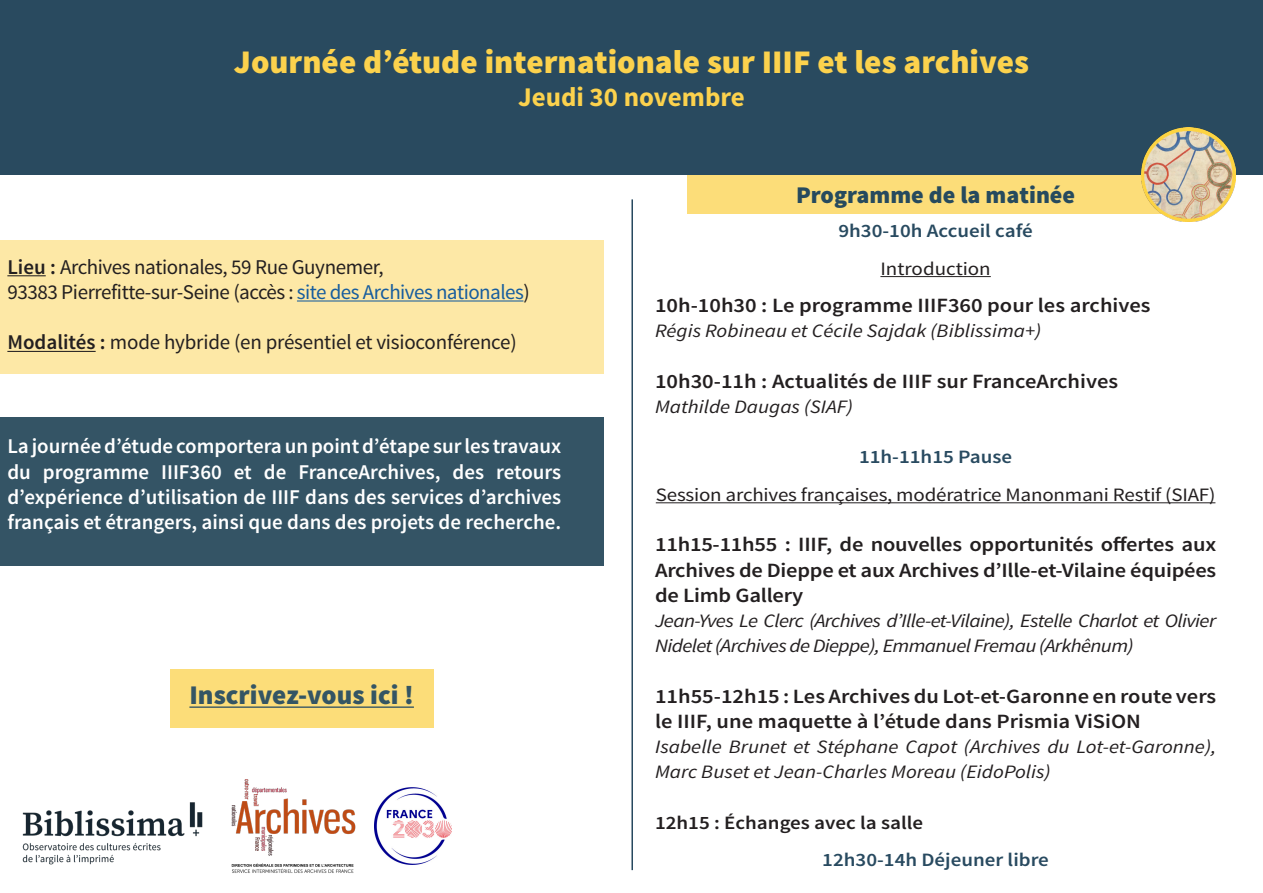
<style>
.page{position:relative;width:1263px;height:893px;background:#fff}
.page>*{position:absolute;margin:0;border:0;box-sizing:border-box;transform-origin:0 0}
.t1{font:900 33px "Source Sans Pro";color:#fcd24d}
.t2{font:900 27px "Source Sans Pro";color:#345564}
.t3{font:700 27px "Source Sans Pro";color:#fcd24d}
.t4{font:900 24px "Source Sans Pro";color:#264a5e}
.t5{font:600 21px/25.2px "Source Sans Pro";color:#fff;text-align:justify}
.t6{font:21px "Source Sans Pro";letter-spacing:-.02em;color:#231f20}
.t7{font:600 20.25px/25.2px "Source Sans Pro";color:#231f20;text-align:justify;scale:1.11 1}
.t8{font:italic 18.9px/25.2px "Source Sans Pro";color:#231f20;scale:1.11 1}
.t9{font:italic 18.9px/25.2px "Source Sans Pro";letter-spacing:-.03em;color:#231f20;scale:1.11 1}
.t10{font:18.9px "Source Sans Pro";letter-spacing:-.01em;color:#231f20;scale:1.11 1}
.t11{font:600 18.9px "Source Sans Pro";color:#284a60;scale:1.11 1}
.t12{font:600 18.9px "Source Sans Pro";color:#231f20;scale:1.11 1}
.s1{font-weight:600}
.s2{color:#175d9e}
</style>
<div class="page">
<div style="left:687px;top:155px;width:497px;height:59px;background:#fcdd79"></div>
<div style="left:0;top:418px;width:604px;height:148px;background:#345465"></div>
<div style="left:170px;top:669px;width:263px;height:59px;background:#fcdd79"></div>
<div style="left:0;top:0;width:1263px;height:175px;background:#294a5f"></div>
<hr style="left:189px;top:706px;width:225px;height:2px;background:#345564">
<hr style="left:880px;top:276px;width:111px;height:1px;background:#231f20">
<hr style="left:656px;top:502px;width:559px;height:1px;background:#231f20">
<hr style="left:631px;top:199px;width:2px;height:671px;background:#27495f">
<div style="left:0;top:241px;width:604px;height:133px;background:#fde8a6"></div>
<hr style="left:7px;top:275px;width:39px;height:1px;background:#231f20">
<hr style="left:297px;top:300px;width:226px;height:1px;background:#175d9e">
<hr style="left:7px;top:351px;width:89px;height:1px;background:#231f20">
<img style="left:1142px;top:128px;width:93px;height:93px">
<img style="left:22px;top:802px;width:181px;height:63px">
<img style="left:231px;top:779px;width:125px;height:94px">
<img style="left:374px;top:788px;width:78px;height:76px">
<p class="t1" style="left:234px;top:41px;width:797px">Journée d’étude internationale sur IIIF et les archives</p>
<p class="t3" style="left:518px;top:80px;width:228px">Jeudi 30 novembre</p>
<p class="t6" style="left:7px;top:254px;width:378px"><span class="s1">Lieu :</span> Archives nationales, 59 Rue Guynemer,</p>
<p class="t6" style="left:7px;top:279px;width:524px">93383 Pierrefitte-sur-Seine (accès : <span class="s2">site des Archives nationales</span>)</p>
<p class="t6" style="left:7px;top:329px;width:511px"><span class="s1">Modalités :</span> mode hybride (en présentiel et visioconférence)</p>
<p class="t5" style="left:7px;top:434px;width:555px">La journée d’étude comportera un point d’étape sur les travaux du programme IIIF360 et de FranceArchives, des retours d’expérience d’utilisation de IIIF dans des services d’archives français et étrangers, ainsi que dans des projets de recherche.</p>
<p class="t2" style="left:189px;top:678px;width:226px">Inscrivez-vous ici !</p>
<p class="t4" style="left:796px;top:179px;width:281px">Programme de la matinée</p>
<p class="t11" style="left:838px;top:219px;width:177px">9h30-10h Accueil café</p>
<p class="t10" style="left:880px;top:257px;width:101px">Introduction</p>
<p class="t7" style="left:655px;top:293px;width:448px">10h-10h30 : Le programme IIIF360 pour les archives</p>
<p class="t8" style="left:655px;top:319px;width:349px">Régis Robineau et Cécile Sajdak (Biblissima+)</p>
<p class="t7" style="left:655px;top:369px;width:419px">10h30-11h : Actualités de IIIF sur FranceArchives</p>
<p class="t8" style="left:655px;top:394px;width:180px">Mathilde Daugas (SIAF)</p>
<p class="t11" style="left:859px;top:445px;width:139px">11h-11h15 Pause</p>
<p class="t10" style="left:656px;top:483px;width:506px">Session archives françaises, modératrice Manonmani Restif (SIAF)</p>
<p class="t7" style="left:655px;top:533px;width:507px">11h15-11h55 : IIIF, de nouvelles opportunités offertes aux Archives de Dieppe et aux Archives d’Ille-et-Vilaine équipées de Limb Gallery</p>
<p class="t9" style="left:655px;top:608px;width:507px">Jean-Yves Le Clerc (Archives d’Ille-et-Vilaine), Estelle Charlot et Olivier<br>Nidelet (Archives de Dieppe), Emmanuel Fremau (Arkhênum)</p>
<p class="t7" style="left:655px;top:684px;width:507px">11h55-12h15 : Les Archives du Lot-et-Garonne en route vers le IIIF, une maquette à l’étude dans Prismia ViSiON</p>
<p class="t8" style="left:655px;top:734px;width:507px">Isabelle Brunet et Stéphane Capot (Archives du Lot-et-Garonne),<br>Marc Buset et Jean-Charles Moreau (EidoPolis)</p>
<p class="t12" style="left:655px;top:810px;width:243px">12h15 : Échanges avec la salle</p>
<p class="t11" style="left:822px;top:848px;width:206px">12h30-14h Déjeuner libre</p>
</div>
